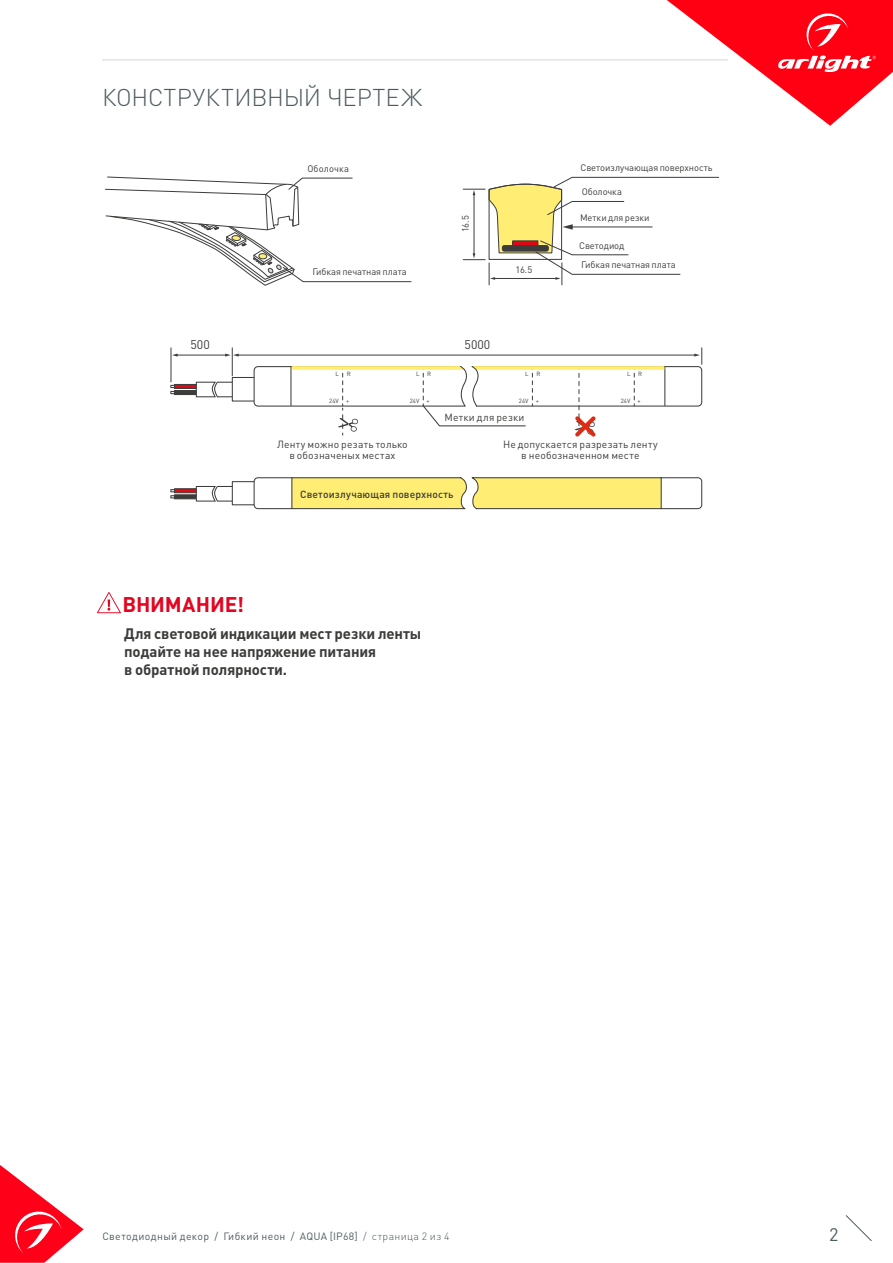
<style>
.page{position:relative;width:893px;height:1263px;background:#fff}
.page>*{position:absolute;margin:0;border:0;box-sizing:border-box;transform-origin:0 0}
.t1{font:300 24px "DIN Pro";letter-spacing:-.005em;color:#4d5b60}
.t2{font:700 21px "DIN Pro";letter-spacing:-.01em;color:#e40521}
.t3{font:18px "DIN Pro";color:#4d5b60}
.t4{font:700 15px/18px "DIN Pro";letter-spacing:-.01em;color:#3c3c3b}
.t5{font:12.3px "DIN Pro";color:#3c3c3b}
.t6{font:10.5px "DIN Pro";letter-spacing:.035em;color:#4d5b60}
.t7{font:10.35px/11.4px "DIN Pro";letter-spacing:.015em;color:#3c3c3b;text-align:center}
.t8{font:500 10.35px "DIN Pro";letter-spacing:.01em;color:#3c3c3b}
.t9{font:9.3px/19.5px "DIN Pro";letter-spacing:-.005em;color:#3c3c3b}
.t10{font:9.3px "DIN Pro";letter-spacing:.015em;color:#3c3c3b}
.t11{font:6px "DIN Pro";color:#3c3c3b}
.s1{font-weight:300}
</style>
<div class="page">
<svg style="left:667px;top:0;width:226px;height:126px"></svg>
<svg style="left:845px;top:1215px;width:27px;height:26px"></svg>
<svg style="left:0;top:1165px;width:84px;height:98px"></svg>
<hr style="left:102px;top:60px;width:626px;height:1px;background:#e3e3e3">
<svg style="left:105px;top:176px;width:307px;height:110px"></svg>
<svg style="left:463px;top:176px;width:257px;height:109px"></svg>
<svg style="left:170px;top:383px;width:26px;height:13px"></svg>
<div style="left:196px;top:382px;width:20px;height:15px;border:1px solid #3c3c3b"></div>
<div style="left:232px;top:377px;width:22px;height:25px;border:1px solid #3c3c3b"></div>
<hr style="left:171px;top:348px;width:1px;height:34px;background:#3c3c3b">
<hr style="left:177px;top:355px;width:49px;height:1px;background:#3c3c3b">
<svg style="left:172px;top:354px;width:6px;height:3px"></svg>
<hr style="left:238px;top:355px;width:457px;height:1px;background:#3c3c3b">
<svg style="left:211px;top:348px;width:28px;height:50px"></svg>
<svg style="left:170px;top:488px;width:26px;height:12px"></svg>
<div style="left:196px;top:486px;width:20px;height:16px;border:1px solid #3c3c3b"></div>
<svg style="left:211px;top:485px;width:21px;height:17px"></svg>
<div style="left:232px;top:481px;width:22px;height:24px;border:1px solid #3c3c3b"></div>
<svg style="left:253px;top:477px;width:450px;height:33px"></svg>
<svg style="left:253px;top:348px;width:450px;height:89px"></svg>
<svg style="left:97px;top:592px;width:24px;height:21px"></svg>
<h1 class="t1" style="left:102px;top:81px;width:322px">КОНСТРУКТИВНЫЙ ЧЕРТЕЖ</h1>
<p class="t10" style="left:307px;top:162px;width:43px">Оболочка</p>
<p class="t9" style="left:581px;top:158px;width:134px">Светоизлучающая поверхность</p>
<p class="t9" style="left:582px;top:182px;width:42px">Оболочка</p>
<p class="t9" style="left:312px;top:262px;width:96px">Гибкая печатная плата</p>
<p class="t9" style="left:455px;top:232px;width:18px;rotate:-90deg">16.5</p>
<h3 class="t5" style="left:191px;top:337px;width:21px">500</h3>
<h3 class="t5" style="left:465px;top:337px;width:27px">5000</h3>
<p class="t11" style="left:336px;top:369px;width:5px">L</p>
<p class="t11" style="left:347px;top:369px;width:5px">R</p>
<p class="t11" style="left:329px;top:396px;width:21px">24V +</p>
<p class="t11" style="left:416px;top:369px;width:5px">L</p>
<p class="t11" style="left:427px;top:369px;width:5px">R</p>
<p class="t11" style="left:410px;top:396px;width:21px">24V +</p>
<p class="t9" style="left:515px;top:260px;width:18px">16.5</p>
<p class="t11" style="left:525px;top:369px;width:5px">L</p>
<p class="t11" style="left:536px;top:369px;width:5px">R</p>
<p class="t11" style="left:519px;top:396px;width:21px">24V +</p>
<p class="t7" style="left:445px;top:411px;width:81px">Метки для резки</p>
<p class="t9" style="left:580px;top:207px;width:71px">Метки для резки</p>
<p class="t9" style="left:579px;top:235px;width:98px">Светодиод<br>Гибкая печатная плата</p>
<p class="t11" style="left:627px;top:369px;width:5px">L</p>
<p class="t11" style="left:638px;top:369px;width:5px">R</p>
<p class="t11" style="left:621px;top:396px;width:21px">24V +</p>
<p class="t7" style="left:277px;top:438px;width:132px">Ленту можно резать только в обозначеных местах</p>
<p class="t8" style="left:300px;top:487px;width:155px">Светоизлучающая поверхность</p>
<h2 class="t2" style="left:122px;top:590px;width:123px">ВНИМАНИЕ!</h2>
<h3 class="t4" style="left:124px;top:624px;width:299px">Для световой индикации мест резки ленты подайте на нее напряжение питания<br>в обратной полярности.</h3>
<p class="t7" style="left:503px;top:438px;width:156px">Не допускается разрезать ленту в необозначенном месте</p>
<p class="t6" style="left:102px;top:1229px;width:349px">Светодиодный декор / Гибкий неон / AQUA [IP68] <span class="s1">/ страница 2 из 4</span></p>
<h3 class="t3" style="left:829px;top:1222px;width:11px">2</h3>
</div>
